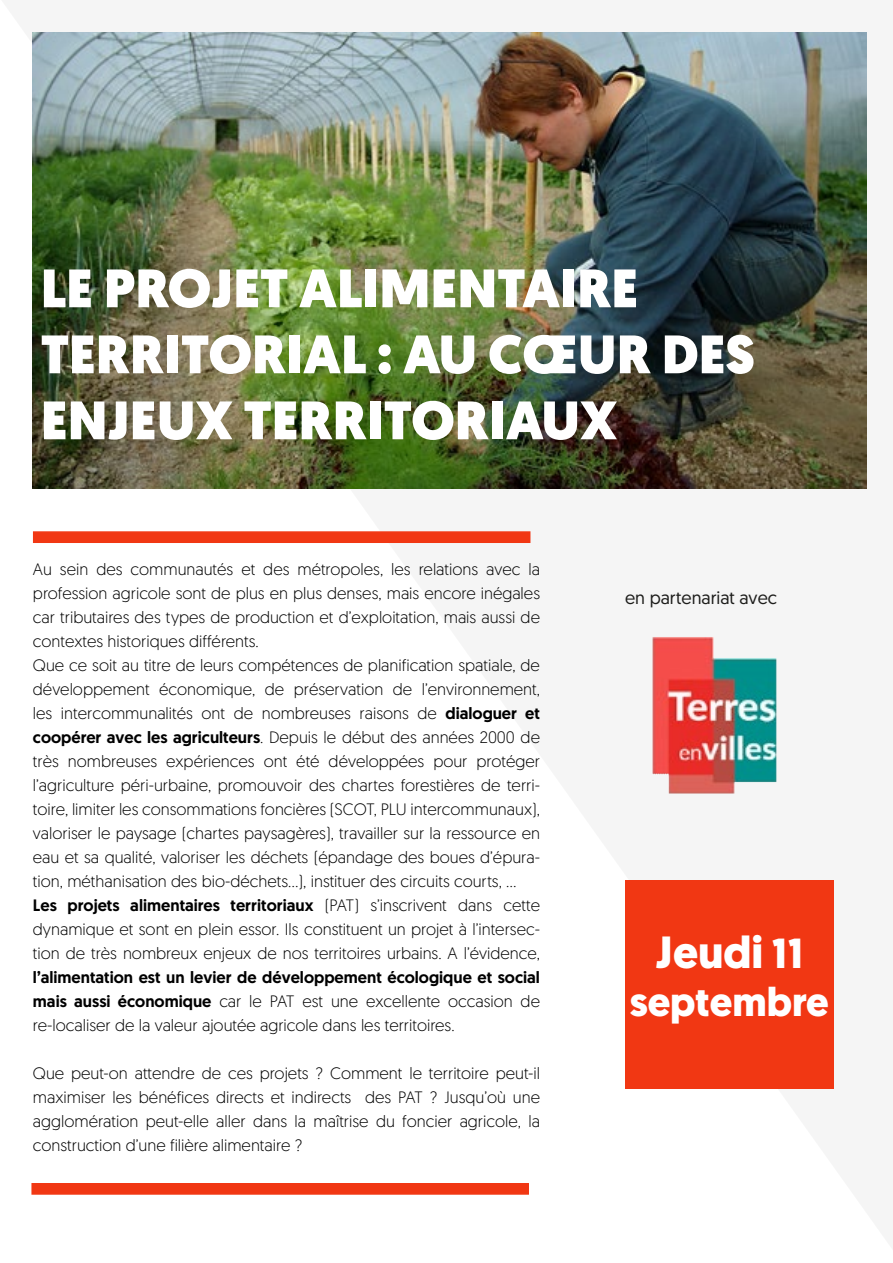
<style>
.page{position:relative;width:893px;height:1263px;background:#fff}
.page>*{position:absolute;margin:0;border:0;box-sizing:border-box;transform-origin:0 0}
.t1{font:900 54px/66px "Geomanist";color:#fff}
.t2{font:700 45px "Geomanist";color:#fff}
.t3{font:700 40.5px "Geomanist";color:#fff}
.t4{font:18px "Geomanist";color:#1d1d1b}
.t5{font:300 16.5px/24px "Geomanist";color:#000;text-align:justify}
.s1{font-weight:500}
.s2{font-size:42px}
</style>
<div class="page">
<img style="left:33px;top:33px;width:833px;height:455px">
<div style="left:33px;top:531px;width:497px;height:12px;background:#f13713;border:2px solid #f13713"></div>
<div style="left:31px;top:1183px;width:498px;height:12px;background:#f13713;border:2px solid #f13713"></div>
<div style="left:625px;top:880px;width:208px;height:208px;background:#f13713"></div>
<img style="left:652px;top:637px;width:125px;height:156px">
<h1 class="t1" style="left:41px;top:256px;width:716px">LE PROJET ALIMENTAIRE<br>TERRITORIAL : AU CŒUR DES<br>ENJEUX TERRITORIAUX</h1>
<p class="t5" style="left:33px;top:557px;width:509px;text-align:left">Au sein des communautés et des métropoles, les relations avec la profession agricole sont de plus en plus denses, mais encore inégales car tributaires des types de production et d’exploitation, mais aussi de contextes historiques différents.<br>Que ce soit au titre de leurs compétences de planification spatiale, de développement économique, de préservation de l’environnement, les intercommunalités ont de nombreuses raisons de <span class="s1">dialoguer et coopérer avec les agriculteurs</span>. Depuis le début des années 2000 de très nombreuses expériences ont été développées pour protéger l’agriculture péri-urbaine, promouvoir des chartes forestières de terri&shy;toire, limiter les consommations foncières (SCOT, PLU intercommunaux), valoriser le paysage (chartes paysagères), travailler sur la ressource en eau et sa qualité, valoriser les déchets (épandage des boues d’épura&shy;tion, méthanisation des bio-déchets...), instituer des circuits courts, ...<br><span class="s1">Les projets alimentaires territoriaux</span> (PAT) s’inscrivent dans cette dynamique et sont en plein essor. Ils constituent un projet à l’intersec&shy;tion de très nombreux enjeux de nos territoires urbains. A l’évidence,</p>
<p class="t5" style="left:33px;top:965px;width:509px"><span class="s1">l’alimentation est un levier de développement écologique et social mais aussi économique</span> car le PAT est une excellente occasion de re-localiser de la valeur ajoutée agricole dans les territoires.</p>
<p class="t5" style="left:33px;top:1061px;width:509px">Que peut-on attendre de ces projets ? Comment le territoire peut-il maximiser les bénéfices directs et indirects des PAT ? Jusqu’où une agglomération peut-elle aller dans la maîtrise du foncier agricole, la construction d’une filière alimentaire ?</p>
<p class="t4" style="left:625px;top:586px;width:153px">en partenariat avec</p>
<h2 class="t2" style="left:655px;top:922px;width:149px">Jeudi <span class="s2">11</span></h2>
<h3 class="t3" style="left:630px;top:975px;width:201px">septembre</h3>
</div>
